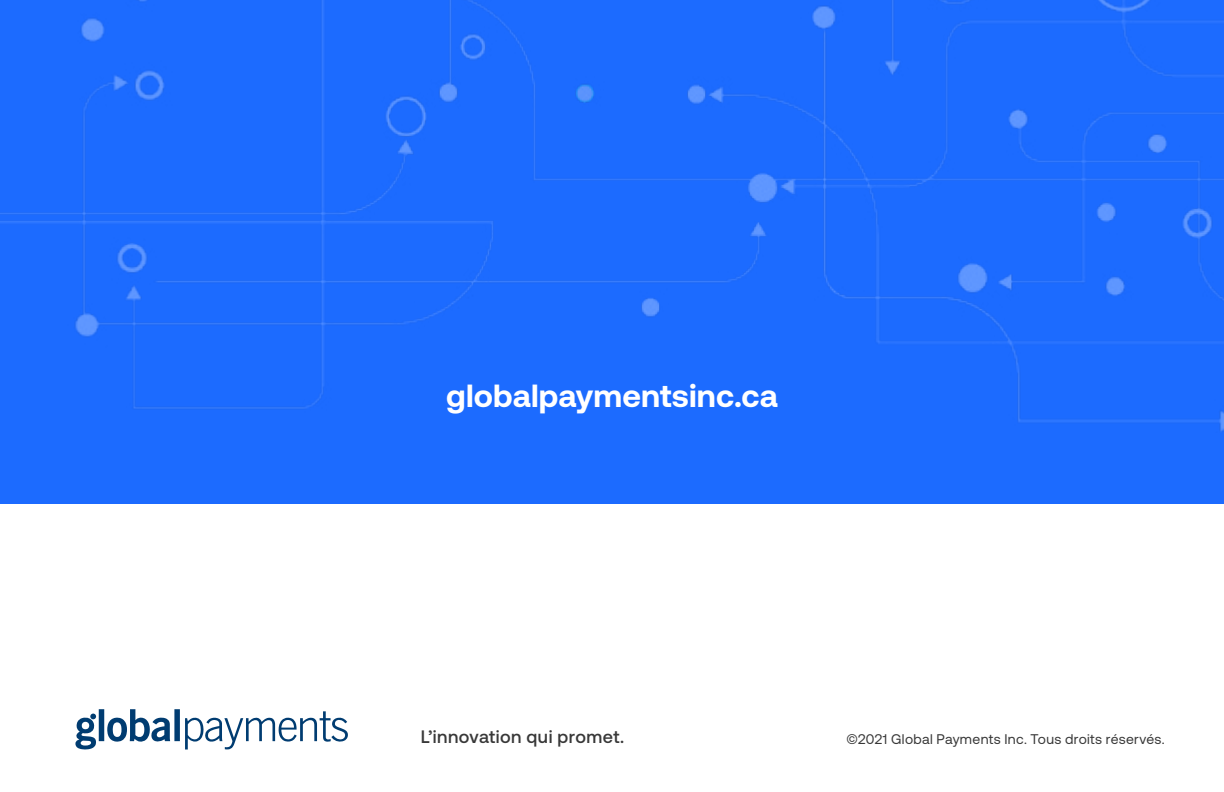
<style>
.page{position:relative;width:1224px;height:792px;background:#fff}
.page>*{position:absolute;margin:0;border:0;box-sizing:border-box;transform-origin:0 0}
.t1{font:700 32px "GP Commerce";letter-spacing:.005em;color:#fff}
.t2{font:500 18px "GP Commerce";letter-spacing:.025em;color:#383838}
.t3{font:14px "GP Commerce";letter-spacing:.025em;color:#383838}
</style>
<div class="page">
<div style="left:0;top:0;width:1224px;height:504px;background:#1c6bff"></div>
<img style="left:0;top:0;width:1224px;height:432px">
<svg style="left:75px;top:709px;width:273px;height:41px"></svg>
<p class="t1" style="left:446px;top:378px;width:333px">globalpaymentsinc.ca</p>
<p class="t2" style="left:421px;top:727px;width:205px">L’innovation qui promet.</p>
<p class="t3" style="left:846px;top:732px;width:320px">©2021 Global Payments Inc. Tous droits réservés.</p>
</div>
